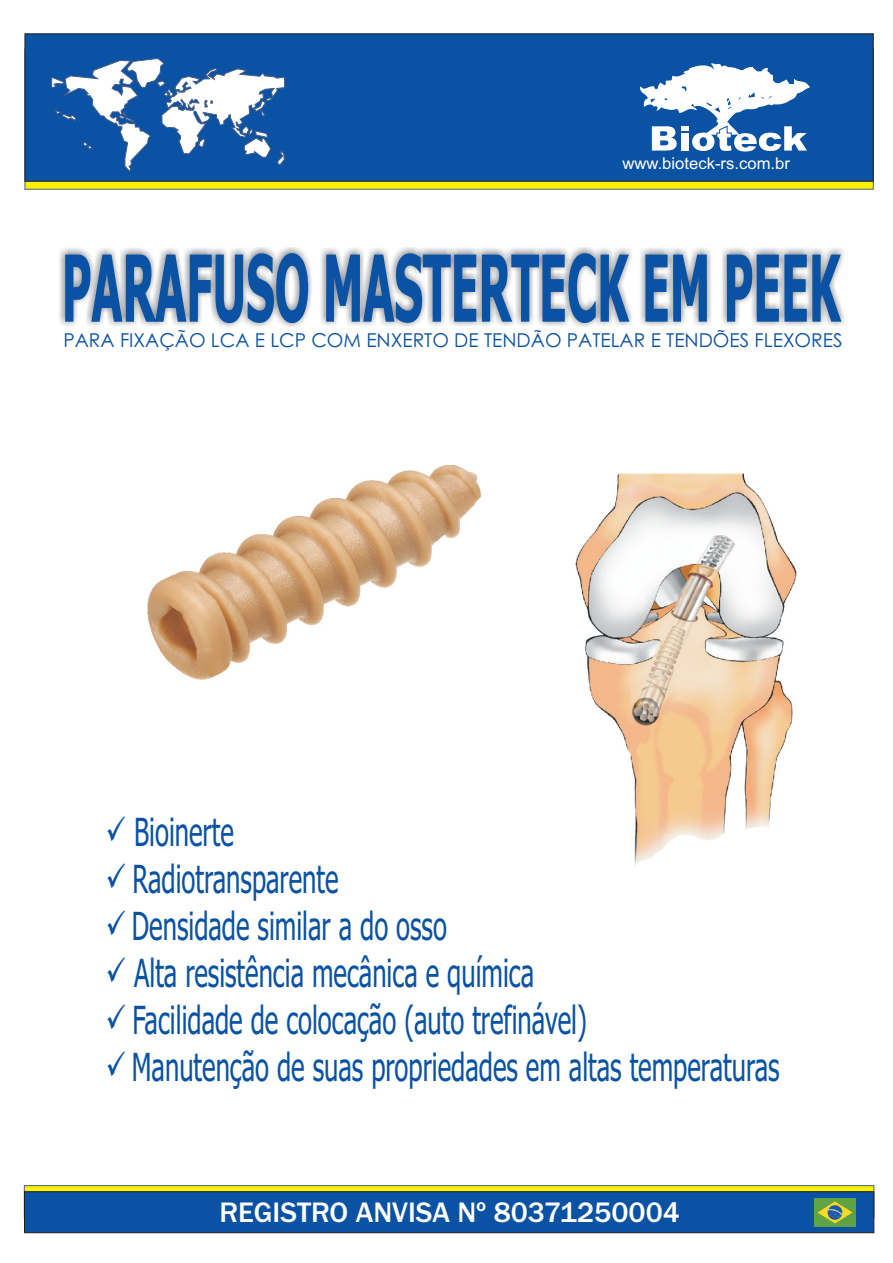
<style>
.page{position:relative;width:893px;height:1263px;background:#fff}
.page>*{position:absolute;margin:0;border:0;box-sizing:border-box;transform-origin:0 0}
.t1{font:38.85px/47px "Tahoma";color:#0a52a4;scale:.66 1}
.t2{font:500 29.1px "Franklin Gothic";color:#fff}
.t3{font:19.05px "Century Gothic";color:#0a52a4}
.t4{font:16.35px "Arial";color:#fff}
</style>
<div class="page">
<svg style="left:25px;top:182px;width:849px;height:8px;background:#e7de18"></svg>
<div style="left:25px;top:33px;width:849px;height:149px;background:#0a52a4"></div>
<svg style="left:51px;top:58px;width:234px;height:113px"></svg>
<svg style="left:640px;top:64px;width:170px;height:88px"></svg>
<img style="left:59px;top:248px;width:785px;height:79px">
<svg style="left:65px;top:253px;width:776px;height:70px;background:#7195bf"></svg>
<svg style="left:24px;top:1185px;width:850px;height:48px;background:#27628c"></svg>
<img style="left:815px;top:1198px;width:40px;height:28px">
<img style="left:147px;top:465px;width:334px;height:214px">
<img style="left:576px;top:474px;width:220px;height:392px">
<p class="t4" style="left:622px;top:157px;width:169px">www.bioteck-rs.com.br</p>
<p class="t3" style="left:63px;top:332px;width:781px">PARA FIXAÇÃO LCA E LCP COM ENXERTO DE TENDÃO PATELAR E TENDÕES FLEXORES</p>
<p class="t1" style="left:106px;top:812px;width:195px">✓Bioinerte</p>
<p class="t1" style="left:106px;top:859px;width:354px">✓Radiotransparente</p>
<p class="t1" style="left:132px;top:906px;width:479px">Densidade similar a do osso</p>
<p class="t1" style="left:134px;top:953px;width:608px">Alta resistência mecânica e química</p>
<p class="t1" style="left:132px;top:1000px;width:983px">Facilidade de colocação (auto trefinável)<br>Manutenção de suas propriedades em altas temperaturas</p>
<p class="t2" style="left:219px;top:1201px;width:462px">REGISTRO ANVISA Nº 80371250004</p>
</div>
